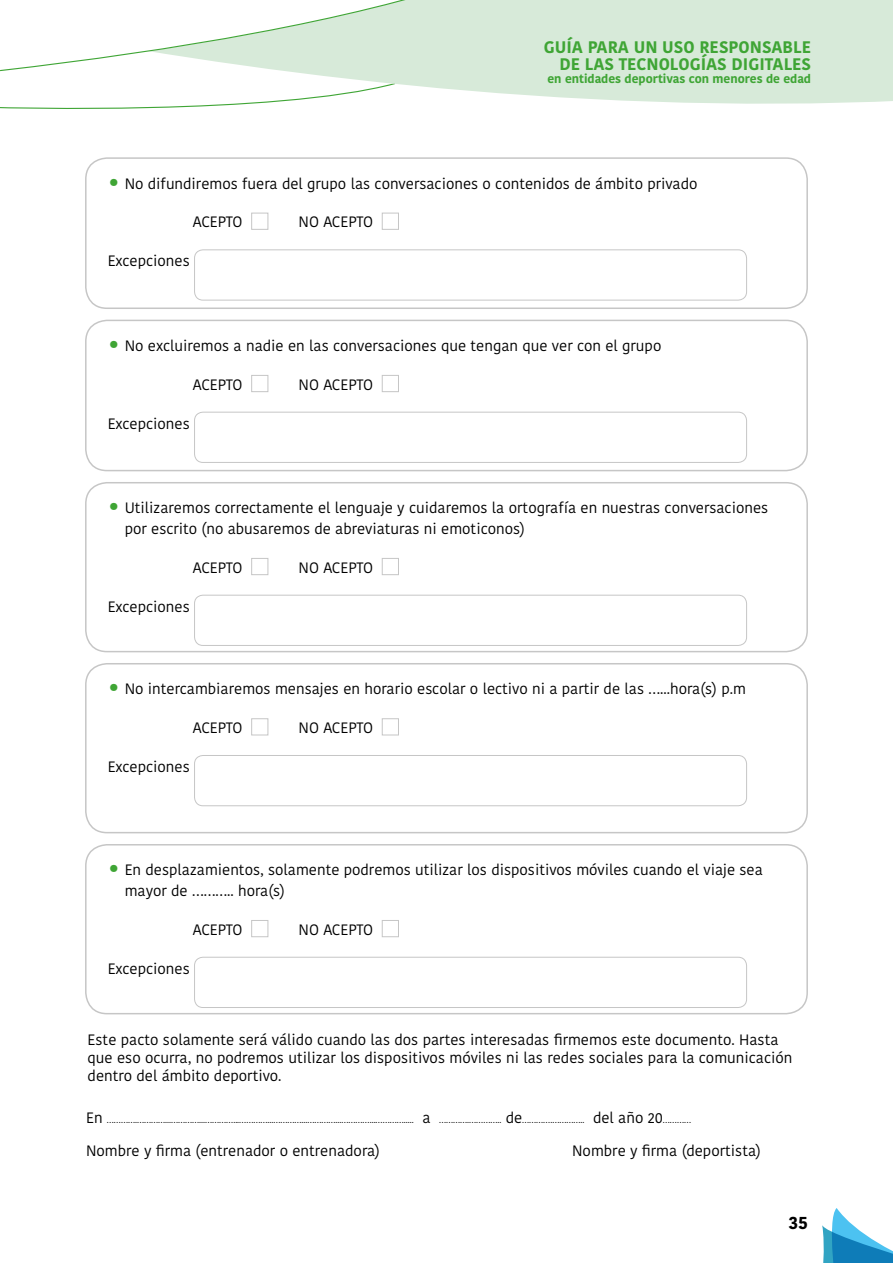
<style>
.page{position:relative;width:893px;height:1263px;background:#fff}
.page>*{position:absolute;margin:0;border:0;box-sizing:border-box;transform-origin:0 0}
.t1{font:700 18px "Kohinoor Bangla";color:#000}
.t2{font:700 16.65px/17.4px "Kohinoor Bangla";color:#3fa535;text-align:right}
.t3{font:15px/20.7px "Kohinoor Bangla";color:#000}
.t4{font:700 12px "Kohinoor Bangla";color:#3fa535}
.t5{font:9px "Kohinoor Bangla";color:#000}
.s1{font-size:27px;color:#3fa535}
.s2{font-size:15px}
</style>
<div class="page">
<div style="left:85px;top:157px;width:723px;height:152px;border:2px solid #c6c6c6;border-radius:21px"></div>
<div style="left:251px;top:213px;width:17px;height:17px;background:#fff;border:1px solid #c6c6c6"></div>
<div style="left:382px;top:213px;width:17px;height:17px;background:#fff;border:1px solid #c6c6c6"></div>
<div style="left:194px;top:249px;width:553px;height:51px;border:1px solid #c6c6c6;border-radius:9px"></div>
<div style="left:85px;top:320px;width:723px;height:151px;border:2px solid #c6c6c6;border-radius:21px"></div>
<div style="left:251px;top:375px;width:17px;height:17px;background:#fff;border:1px solid #c6c6c6"></div>
<div style="left:382px;top:375px;width:17px;height:17px;background:#fff;border:1px solid #c6c6c6"></div>
<div style="left:194px;top:412px;width:553px;height:51px;border:1px solid #c6c6c6;border-radius:9px"></div>
<div style="left:85px;top:482px;width:723px;height:170px;border:2px solid #c6c6c6;border-radius:21px"></div>
<div style="left:251px;top:558px;width:17px;height:17px;background:#fff;border:1px solid #c6c6c6"></div>
<div style="left:382px;top:558px;width:17px;height:17px;background:#fff;border:1px solid #c6c6c6"></div>
<div style="left:194px;top:595px;width:553px;height:51px;border:1px solid #c6c6c6;border-radius:9px"></div>
<div style="left:85px;top:663px;width:723px;height:170px;border:2px solid #c6c6c6;border-radius:21px"></div>
<div style="left:251px;top:718px;width:17px;height:17px;background:#fff;border:1px solid #c6c6c6"></div>
<div style="left:382px;top:718px;width:17px;height:17px;background:#fff;border:1px solid #c6c6c6"></div>
<div style="left:194px;top:755px;width:553px;height:51px;border:1px solid #c6c6c6;border-radius:9px"></div>
<div style="left:85px;top:844px;width:723px;height:170px;border:2px solid #c6c6c6;border-radius:21px"></div>
<div style="left:251px;top:920px;width:17px;height:17px;background:#fff;border:1px solid #c6c6c6"></div>
<div style="left:382px;top:920px;width:17px;height:17px;background:#fff;border:1px solid #c6c6c6"></div>
<div style="left:194px;top:957px;width:553px;height:51px;border:1px solid #c6c6c6;border-radius:9px"></div>
<svg style="left:822px;top:1208px;width:71px;height:55px"></svg>
<div style="left:476px;top:0;width:417px;height:104px;background:#d7ead9"></div>
<svg style="left:0;top:0;width:476px;height:109px"></svg>
<p class="t2" style="left:544px;top:37px;width:269px">GUÍA PARA UN USO RESPONSABLE<br>DE LAS TECNOLOGÍAS DIGITALES</p>
<p class="t4" style="left:547px;top:68px;width:265px">en entidades deportivas con menores de edad</p>
<p class="t3" style="left:108px;top:173px;width:591px"><span class="s1">•</span> No difundiremos fuera del grupo las conversaciones o contenidos de ámbito privado</p>
<p class="t3" style="left:193px;top:212px;width:51px">ACEPTO</p>
<p class="t3" style="left:299px;top:212px;width:76px">NO ACEPTO</p>
<p class="t3" style="left:108px;top:251px;width:84px">Excepciones</p>
<p class="t3" style="left:108px;top:335px;width:555px"><span class="s1">•</span> No excluiremos a nadie en las conversaciones que tengan que ver con el grupo</p>
<p class="t3" style="left:193px;top:374px;width:51px">ACEPTO</p>
<p class="t3" style="left:299px;top:374px;width:76px">NO ACEPTO</p>
<p class="t3" style="left:108px;top:413px;width:84px">Excepciones</p>
<p class="t3" style="left:125px;top:497px;width:645px;text-indent:-17px"><span class="s1">•</span> Utilizaremos correctamente el lenguaje y cuidaremos la ortografía en nuestras conversaciones por escrito (no abusaremos de abreviaturas ni emoticonos)</p>
<p class="t3" style="left:193px;top:557px;width:51px">ACEPTO</p>
<p class="t3" style="left:299px;top:557px;width:76px">NO ACEPTO</p>
<p class="t3" style="left:108px;top:596px;width:84px">Excepciones</p>
<p class="t3" style="left:108px;top:678px;width:640px"><span class="s1">•</span> No intercambiaremos mensajes en horario escolar o lectivo ni a partir de las …...hora(s) p.m</p>
<p class="t3" style="left:193px;top:717px;width:51px">ACEPTO</p>
<p class="t3" style="left:299px;top:717px;width:76px">NO ACEPTO</p>
<p class="t3" style="left:108px;top:756px;width:84px">Excepciones</p>
<p class="t3" style="left:125px;top:859px;width:640px;text-indent:-17px"><span class="s1">•</span> En desplazamientos, solamente podremos utilizar los dispositivos móviles cuando el viaje sea mayor de ……….. hora(s)</p>
<p class="t3" style="left:193px;top:919px;width:51px">ACEPTO</p>
<p class="t3" style="left:299px;top:919px;width:76px">NO ACEPTO</p>
<p class="t3" style="left:108px;top:958px;width:84px">Excepciones</p>
<p class="t3" style="left:88px;top:1030px;width:706px;line-height:18px">Este pacto solamente será válido cuando las dos partes interesadas firmemos este documento. Hasta que eso ocurra, no podremos utilizar los dispositivos móviles ni las redes sociales para la comunicación dentro del ámbito deportivo.</p>
<p class="t5" style="left:86px;top:1113px;width:606px"><span class="s2">En</span> ………….…………...…………...…………...…………...…………...…………...…………...…………..... <span class="s2">a</span> ………….………….. <span class="s2">de</span>………….………….. <span class="s2">del año 20</span>…………</p>
<p class="t3" style="left:86px;top:1140px;width:295px">Nombre y firma (entrenador o entrenadora)</p>
<p class="t3" style="left:572px;top:1140px;width:190px">Nombre y firma (deportista)</p>
<p class="t1" style="left:789px;top:1206px;width:21px">35</p>
</div>
